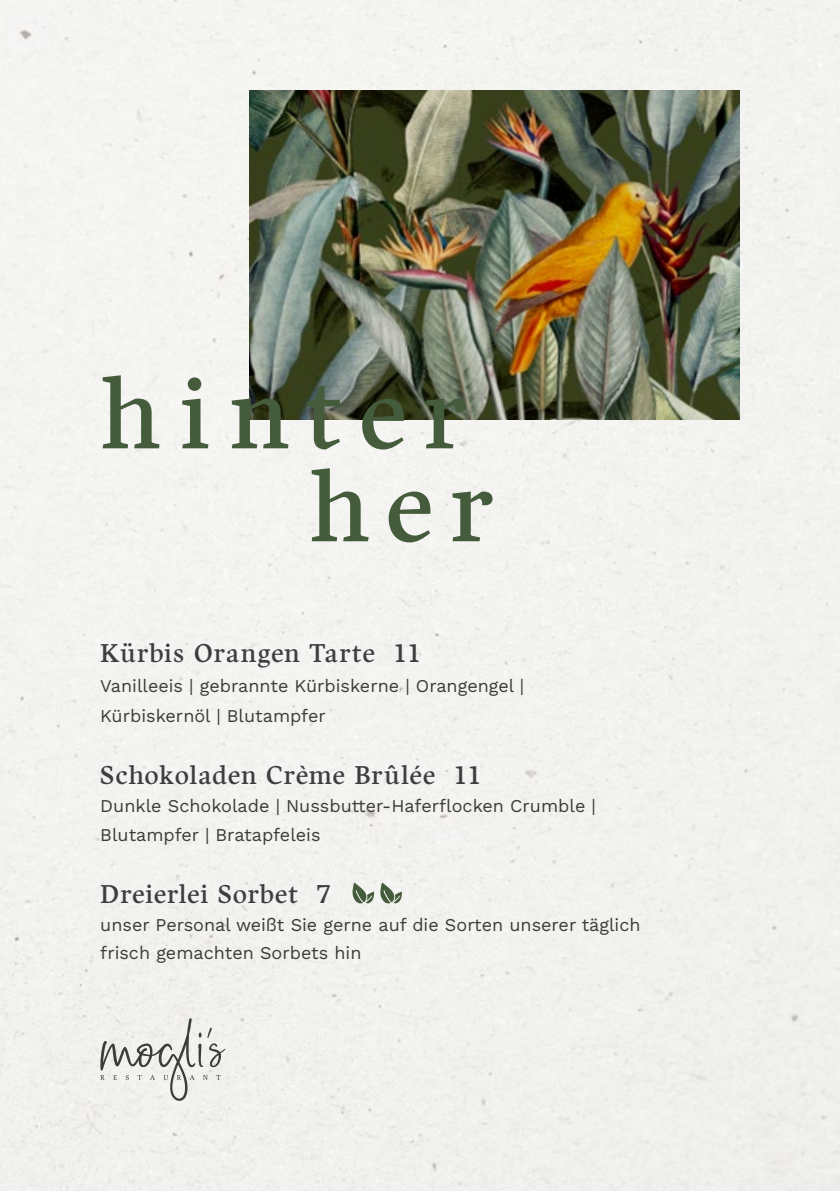
<style>
.page{position:relative;width:840px;height:1191px;background:#fff}
.page>*{position:absolute;margin:0;border:0;box-sizing:border-box;transform-origin:0 0}
.t1{font:100px/93px "Harfang";letter-spacing:.175em;color:#445c3b;text-align:right}
.t2{font:26px "Harfang";letter-spacing:.035em;color:#3d3e3d}
.t3{font:18px/28px "Work Sans";color:#3c3c3b}
</style>
<div class="page">
<div style="left:0;top:0;width:839px;height:1191px;background:#f3f2f0"></div>
<svg style="left:100px;top:1018px;width:125px;height:82px"></svg>
<img style="left:249px;top:90px;width:490px;height:330px">
<svg style="left:351px;top:882px;width:51px;height:21px"></svg>
<h1 class="t1" style="left:100px;top:377px;width:394px">hinter her</h1>
<h2 class="t2" style="left:100px;top:643px;width:323px">Kürbis Orangen Tarte 11</h2>
<p class="t3" style="left:100px;top:670px;width:425px;line-height:30px">Vanilleeis | gebrannte Kürbiskerne | Orangengel |<br>Kürbiskernöl | Blutampfer</p>
<h2 class="t2" style="left:100px;top:765px;width:383px">Schokoladen Crème Brûlée 11</h2>
<p class="t3" style="left:100px;top:791px;width:497px">Dunkle Schokolade | Nussbutter-Haferflocken Crumble |<br>Blutampfer | Bratapfeleis</p>
<h2 class="t2" style="left:100px;top:883px;width:232px">Dreierlei Sorbet 7</h2>
<p class="t3" style="left:100px;top:911px;width:541px">unser Personal weißt Sie gerne auf die Sorten unserer täglich frisch gemachten Sorbets hin</p>
</div>
